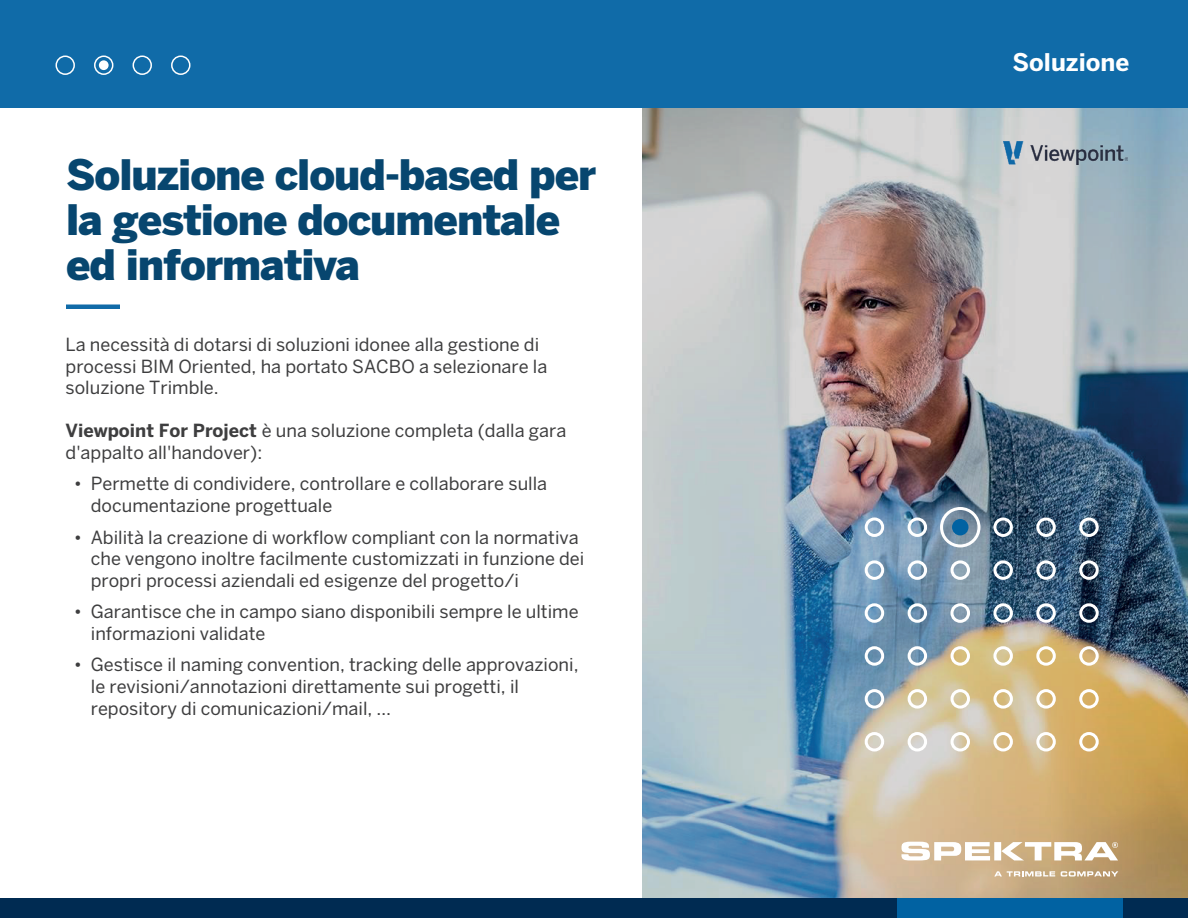
<style>
.page{position:relative;width:1188px;height:918px;background:#fff}
.page>*{position:absolute;margin:0;border:0;box-sizing:border-box;transform-origin:0 0}
.t1{font:900 41.7px/45px "Benton Sans";letter-spacing:-.025em;color:#07466f}
.t2{font:700 24.15px "Benton Sans";color:#fff}
.t3{font:18px/21.6px "Benton Sans";color:#3e3e3f}
.s1{font-weight:700}
</style>
<div class="page">
<img style="left:642px;top:108px;width:546px;height:790px">
<div style="left:0;top:0;width:1188px;height:108px;background:#106ba8"></div>
<div style="left:55px;top:55px;width:20px;height:20px;border:2px solid #fff;border-radius:50%"></div>
<div style="left:99px;top:60px;width:10px;height:10px;background:#fff;border-radius:50%"></div>
<div style="left:94px;top:55px;width:19px;height:20px;border:2px solid #fff;border-radius:50%"></div>
<div style="left:133px;top:55px;width:19px;height:20px;border:2px solid #fff;border-radius:50%"></div>
<div style="left:171px;top:55px;width:19px;height:20px;border:2px solid #fff;border-radius:50%"></div>
<div style="left:66px;top:304px;width:54px;height:5px;background:#106ba8"></div>
<div style="left:865px;top:518px;width:19px;height:19px;border:3px solid #fff;border-radius:50%"></div>
<div style="left:908px;top:518px;width:19px;height:19px;border:3px solid #fff;border-radius:50%"></div>
<div style="left:1036px;top:518px;width:20px;height:19px;border:3px solid #fff;border-radius:50%"></div>
<div style="left:993px;top:518px;width:20px;height:19px;border:3px solid #fff;border-radius:50%"></div>
<div style="left:952px;top:519px;width:16px;height:16px;background:#0162a2;border-radius:50%"></div>
<div style="left:1079px;top:518px;width:20px;height:19px;border:3px solid #fff;border-radius:50%"></div>
<div style="left:865px;top:560px;width:19px;height:20px;border:3px solid #fff;border-radius:50%"></div>
<div style="left:908px;top:560px;width:19px;height:20px;border:3px solid #fff;border-radius:50%"></div>
<div style="left:1036px;top:560px;width:20px;height:20px;border:3px solid #fff;border-radius:50%"></div>
<div style="left:993px;top:560px;width:20px;height:20px;border:3px solid #fff;border-radius:50%"></div>
<div style="left:951px;top:560px;width:19px;height:20px;border:3px solid #fff;border-radius:50%"></div>
<div style="left:1079px;top:560px;width:20px;height:20px;border:3px solid #fff;border-radius:50%"></div>
<div style="left:865px;top:603px;width:19px;height:20px;border:3px solid #fff;border-radius:50%"></div>
<div style="left:908px;top:603px;width:19px;height:20px;border:3px solid #fff;border-radius:50%"></div>
<div style="left:1036px;top:603px;width:20px;height:20px;border:3px solid #fff;border-radius:50%"></div>
<div style="left:993px;top:603px;width:20px;height:20px;border:3px solid #fff;border-radius:50%"></div>
<div style="left:1079px;top:603px;width:20px;height:20px;border:3px solid #fff;border-radius:50%"></div>
<div style="left:865px;top:646px;width:19px;height:20px;border:3px solid #fff;border-radius:50%"></div>
<div style="left:908px;top:646px;width:19px;height:20px;border:3px solid #fff;border-radius:50%"></div>
<div style="left:1036px;top:646px;width:20px;height:20px;border:3px solid #fff;border-radius:50%"></div>
<div style="left:993px;top:646px;width:20px;height:20px;border:3px solid #fff;border-radius:50%"></div>
<div style="left:951px;top:646px;width:19px;height:20px;border:3px solid #fff;border-radius:50%"></div>
<div style="left:1079px;top:646px;width:20px;height:20px;border:3px solid #fff;border-radius:50%"></div>
<div style="left:865px;top:689px;width:19px;height:20px;border:3px solid #fff;border-radius:50%"></div>
<div style="left:908px;top:689px;width:19px;height:20px;border:3px solid #fff;border-radius:50%"></div>
<div style="left:1036px;top:689px;width:20px;height:20px;border:3px solid #fff;border-radius:50%"></div>
<div style="left:951px;top:689px;width:19px;height:20px;border:3px solid #fff;border-radius:50%"></div>
<div style="left:993px;top:689px;width:20px;height:20px;border:3px solid #fff;border-radius:50%"></div>
<div style="left:1079px;top:689px;width:20px;height:20px;border:3px solid #fff;border-radius:50%"></div>
<div style="left:865px;top:732px;width:19px;height:20px;border:3px solid #fff;border-radius:50%"></div>
<div style="left:908px;top:732px;width:19px;height:20px;border:3px solid #fff;border-radius:50%"></div>
<div style="left:1036px;top:732px;width:20px;height:20px;border:3px solid #fff;border-radius:50%"></div>
<div style="left:993px;top:732px;width:20px;height:20px;border:3px solid #fff;border-radius:50%"></div>
<div style="left:951px;top:732px;width:19px;height:20px;border:3px solid #fff;border-radius:50%"></div>
<div style="left:1079px;top:732px;width:20px;height:20px;border:3px solid #fff;border-radius:50%"></div>
<div style="left:950px;top:603px;width:20px;height:20px;border:3px solid #fff;border-radius:50%"></div>
<div style="left:940px;top:507px;width:40px;height:40px;border:3px solid #fff;border-radius:50%"></div>
<div style="left:0;top:898px;width:1188px;height:20px;background:#002b52"></div>
<div style="left:897px;top:898px;width:226px;height:20px;background:#0162a2"></div>
<svg style="left:902px;top:842px;width:216px;height:18px"></svg>
<svg style="left:994px;top:871px;width:61px;height:5px"></svg>
<svg style="left:1061px;top:871px;width:57px;height:6px"></svg>
<img style="left:1004px;top:142px;width:124px;height:23px">
<h1 class="t1" style="left:66px;top:151px;width:532px">Soluzione cloud-based per la gestione documentale ed informativa</h1>
<p class="t3" style="left:66px;top:333px;width:483px">La necessità di dotarsi di soluzioni idonee alla gestione di processi BIM Oriented, ha portato SACBO a selezionare la soluzione Trimble.</p>
<p class="t3" style="left:66px;top:420px;width:502px"><span class="s1">Viewpoint For Project</span> è una soluzione completa (dalla gara d'appalto all'handover):</p>
<p class="t3" style="left:91px;top:473px;width:458px;text-indent:-17px">• Permette di condividere, controllare e collaborare sulla documentazione progettuale</p>
<p class="t3" style="left:91px;top:526px;width:495px;text-indent:-17px">• Abilità la creazione di workflow compliant con la normativa che vengono inoltre facilmente customizzati in funzione dei propri processi aziendali ed esigenze del progetto/i</p>
<p class="t3" style="left:91px;top:601px;width:489px;text-indent:-17px">• Garantisce che in campo siano disponibili sempre le ultime informazioni validate</p>
<p class="t3" style="left:91px;top:654px;width:489px;text-indent:-17px">• Gestisce il naming convention, tracking delle approvazioni, le revisioni/annotazioni direttamente sui progetti, il repository di comunicazioni/mail, …</p>
<h2 class="t2" style="left:1012px;top:47px;width:119px">Soluzione</h2>
</div>
